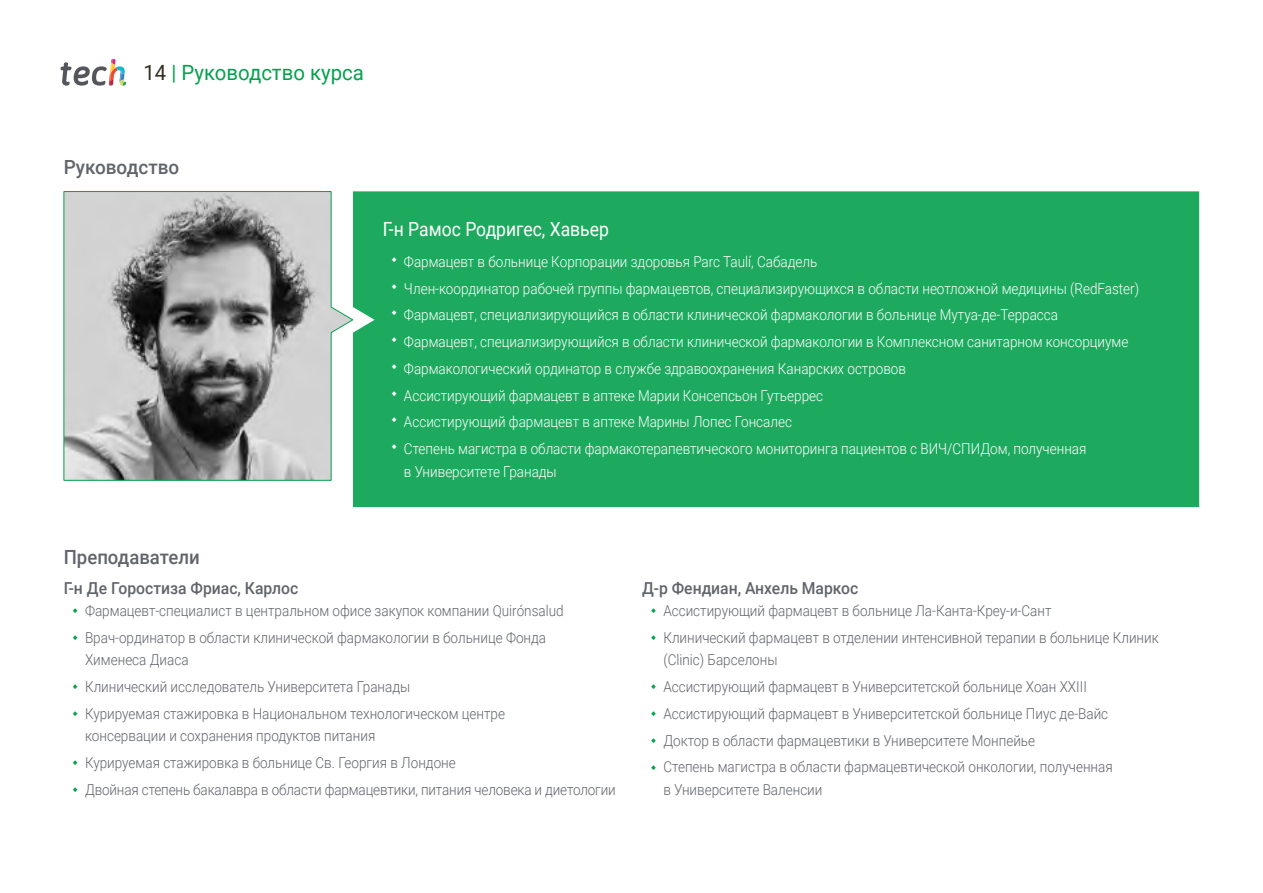
<style>
.page{position:relative;width:1263px;height:893px;background:#fff}
.page>*{position:absolute;margin:0;border:0;box-sizing:border-box;transform-origin:0 0}
.t1{font:21px "Roboto";color:#04a14d}
.t2{font:19.5px "Roboto";color:#fff;scale:.9 1}
.t3{font:500 19.5px "Roboto";color:#61646a;scale:.95 1}
.t4{font:500 19.5px "Roboto";color:#61646a}
.t5{font:500 16.5px "Roboto";color:#61646a;scale:.95 1}
.t6{font:300 15px/26.7px "Roboto";color:#61646a;scale:.9 1}
.t7{font:300 15px/26.7px "Roboto";color:#fff;scale:.9 1}
.s1{color:#312e20}
</style>
<div class="page">
<svg style="left:61px;top:59px;width:65px;height:27px"></svg>
<div style="left:353px;top:191px;width:846px;height:316px;background:#1daa5f"></div>
<svg style="left:64px;top:191px;width:289px;height:290px;background:#a7a9a8"></svg>
<svg style="left:392px;top:257px;width:5px;height:5px"></svg>
<svg style="left:392px;top:284px;width:5px;height:5px"></svg>
<svg style="left:392px;top:310px;width:5px;height:5px"></svg>
<svg style="left:392px;top:337px;width:5px;height:5px"></svg>
<svg style="left:392px;top:364px;width:5px;height:5px"></svg>
<svg style="left:392px;top:391px;width:5px;height:5px"></svg>
<svg style="left:392px;top:417px;width:5px;height:5px"></svg>
<svg style="left:392px;top:444px;width:5px;height:5px"></svg>
<h1 class="t1" style="left:144px;top:57px;width:222px"><span class="s1">14</span> | Руководство курса</h1>
<h2 class="t4" style="left:64px;top:154px;width:117px">Руководство</h2>
<h2 class="t3" style="left:64px;top:544px;width:144px">Преподаватели</h2>
<h2 class="t2" style="left:383px;top:215px;width:253px">Г-н Рамос Родригес, Хавьер</h2>
<p class="t7" style="left:404px;top:247px;width:818px">Фармацевт в больнице Корпорации здоровья Parc Taulí, Сабадель<br>Член-координатор рабочей группы фармацевтов, специализирующихся в области неотложной медицины (RedFaster)<br>Фармацевт, специализирующийся в области клинической фармакологии в больнице Мутуа-де-Террасса<br>Фармацевт, специализирующийся в области клинической фармакологии в Комплексном санитарном консорциуме Фармакологический ординатор в службе здравоохранения Канарских островов<br>Ассистирующий фармацевт в аптеке Марии Консепсьон Гутьеррес<br>Ассистирующий фармацевт в аптеке Марины Лопес Гонсалес<br>Степень магистра в области фармакотерапевтического мониторинга пациентов с ВИЧ/СПИДом, полученная</p>
<p class="t7" style="left:404px;top:457px;width:171px">в Университете Гранады</p>
<p class="t5" style="left:64px;top:576px;width:248px">Г-н Де Горостиза Фриас, Карлос</p>
<p class="t6" style="left:85px;top:597px;width:533px">Фармацевт-специалист в центральном офисе закупок компании Quirónsalud<br>Врач-ординатор в области клинической фармакологии в больнице Фонда</p>
<p class="t6" style="left:85px;top:646px;width:468px">Хименеса Диаса<br>Клинический исследователь Университета Гранады<br>Курируемая стажировка в Национальном технологическом центре</p>
<p class="t6" style="left:85px;top:722px;width:591px">консервации и сохранения продуктов питания<br>Курируемая стажировка в больнице Св. Георгия в Лондоне<br>Двойная степень бакалавра в области фармацевтики, питания человека и диетологии</p>
<p class="t5" style="left:642px;top:576px;width:229px">Д-р Фендиан, Анхель Маркос</p>
<p class="t6" style="left:663px;top:597px;width:552px">Ассистирующий фармацевт в больнице Ла-Канта-Креу-и-Сант<br>Клинический фармацевт в отделении интенсивной терапии в больнице Клиник</p>
<p class="t6" style="left:663px;top:646px;width:501px">(Clinic) Барселоны<br>Ассистирующий фармацевт в Университетской больнице Хоан XXIII Ассистирующий фармацевт в Университетской больнице Пиус де-Вайс Доктор в области фармацевтики в Университете Монпейье<br>Степень магистра в области фармацевтической онкологии, полученная</p>
<p class="t6" style="left:663px;top:775px;width:178px">в Университете Валенсии</p>
</div>
